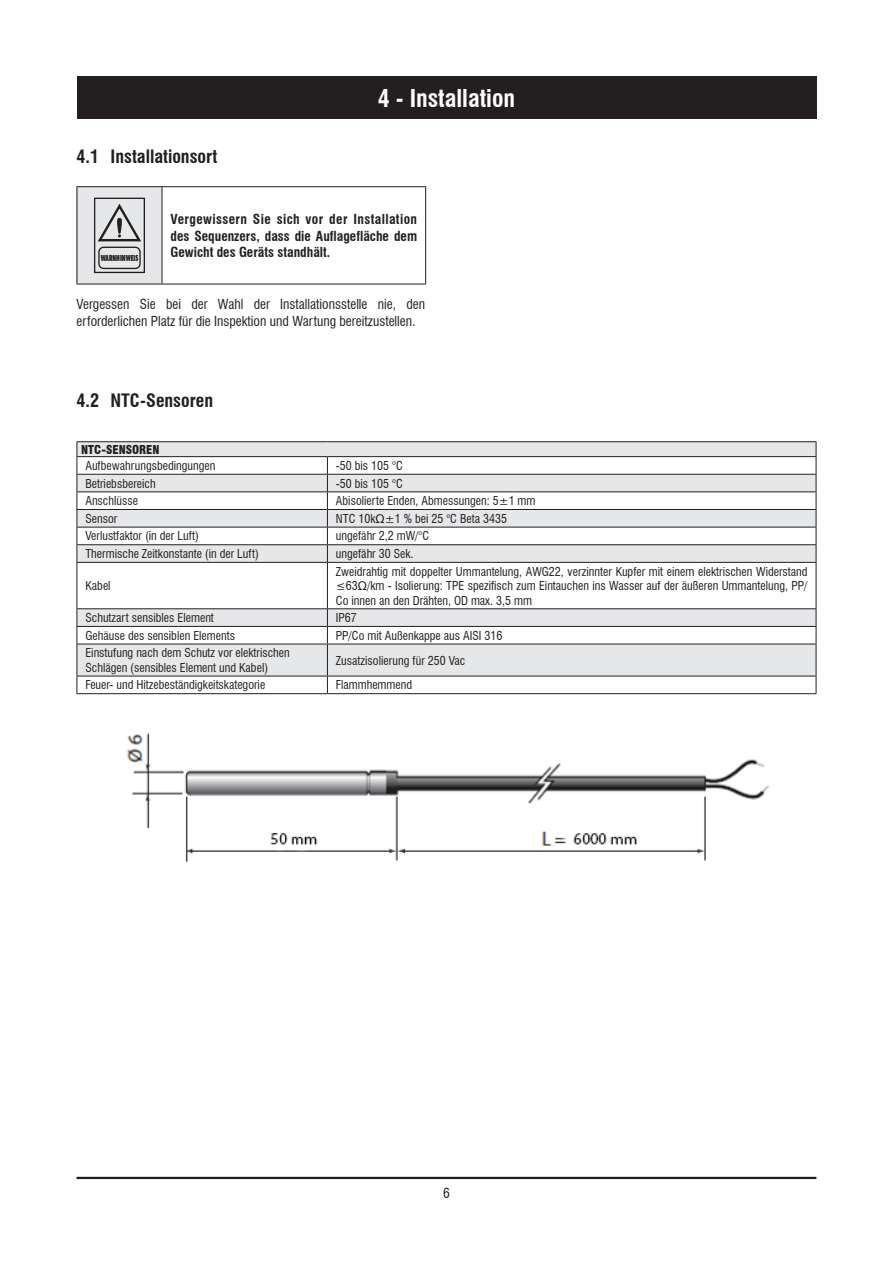
<style>
.page{position:relative;width:893px;height:1263px;background:#fff}
.page>*{position:absolute;margin:0;border:0;box-sizing:border-box;transform-origin:0 0}
.t1{font:700 condensed 24px "Swiss 721 BT";color:#fff}
.t2{font:700 condensed 18px "Swiss 721 BT";color:#231f20}
.t3{font:condensed 13.5px/16.2px "Swiss 721 BT";color:#231f20}
.t4{font:700 condensed 13.5px/16.2px "Swiss 721 BT";color:#231f20;text-align:justify}
.t5{font:condensed 12px/14.4px "Swiss 721 BT";color:#231f20;text-align:justify}
.t6{font:900 condensed 12px "Swiss 721 BT";color:#231f20}
.t7{font:900 condensed 8.4px "Futura BT";color:#231f20;scale:.78 1}
</style>
<div class="page">
<hr style="left:77px;top:1177px;width:739px;height:2px;background:#231f20">
<div style="left:77px;top:187px;width:85px;height:97px;background:#e6e7e9"></div>
<hr style="left:77px;top:187px;width:1px;height:97px;background:#231f20">
<hr style="left:77px;top:186px;width:85px;height:1px;background:#231f20">
<hr style="left:77px;top:284px;width:85px;height:1px;background:#231f20">
<hr style="left:162px;top:187px;width:1px;height:97px;background:#231f20">
<hr style="left:425px;top:187px;width:1px;height:97px;background:#231f20">
<hr style="left:162px;top:186px;width:264px;height:1px;background:#231f20">
<hr style="left:162px;top:284px;width:264px;height:1px;background:#231f20">
<div style="left:98px;top:247px;width:43px;height:22px;border:1px solid #231f20;border-radius:5px"></div>
<div style="left:94px;top:198px;width:51px;height:75px;border:1px solid #231f20"></div>
<svg style="left:97px;top:203px;width:45px;height:39px"></svg>
<div style="left:77px;top:77px;width:739px;height:42px;background:#231f20"></div>
<svg style="left:78px;top:442px;width:738px;height:14px;background:#e2e3e5"></svg>
<svg style="left:78px;top:457px;width:738px;height:236px"></svg>
<hr style="left:77px;top:441px;width:250px;height:1px;background:#231f20">
<hr style="left:327px;top:441px;width:489px;height:1px;background:#231f20">
<svg style="left:77px;top:442px;width:1px;height:120px"></svg>
<hr style="left:77px;top:563px;width:1px;height:45px;background:#231f20">
<svg style="left:77px;top:609px;width:1px;height:35px"></svg>
<hr style="left:77px;top:644px;width:1px;height:32px;background:#231f20">
<svg style="left:77px;top:677px;width:1px;height:16px"></svg>
<hr style="left:77px;top:456px;width:250px;height:1px;background:#231f20">
<hr style="left:77px;top:474px;width:250px;height:1px;background:#231f20">
<hr style="left:77px;top:491px;width:250px;height:1px;background:#231f20">
<hr style="left:77px;top:509px;width:250px;height:1px;background:#231f20">
<hr style="left:77px;top:527px;width:250px;height:1px;background:#231f20">
<hr style="left:77px;top:544px;width:250px;height:1px;background:#231f20">
<hr style="left:77px;top:562px;width:250px;height:1px;background:#231f20">
<hr style="left:77px;top:608px;width:250px;height:1px;background:#231f20">
<hr style="left:77px;top:626px;width:250px;height:1px;background:#231f20">
<hr style="left:77px;top:644px;width:250px;height:1px;background:#231f20">
<hr style="left:77px;top:676px;width:250px;height:1px;background:#231f20">
<hr style="left:77px;top:693px;width:250px;height:1px;background:#231f20">
<svg style="left:327px;top:457px;width:1px;height:105px"></svg>
<hr style="left:327px;top:563px;width:1px;height:45px;background:#231f20">
<svg style="left:327px;top:609px;width:1px;height:35px"></svg>
<hr style="left:327px;top:644px;width:1px;height:32px;background:#231f20">
<svg style="left:327px;top:677px;width:1px;height:16px"></svg>
<hr style="left:327px;top:456px;width:489px;height:1px;background:#231f20">
<hr style="left:327px;top:491px;width:489px;height:1px;background:#231f20">
<hr style="left:327px;top:527px;width:489px;height:1px;background:#231f20">
<svg style="left:816px;top:442px;width:1px;height:120px"></svg>
<hr style="left:816px;top:563px;width:1px;height:45px;background:#231f20">
<svg style="left:816px;top:609px;width:1px;height:35px"></svg>
<hr style="left:816px;top:644px;width:1px;height:32px;background:#231f20">
<svg style="left:816px;top:676px;width:1px;height:17px"></svg>
<hr style="left:327px;top:474px;width:489px;height:1px;background:#231f20">
<hr style="left:327px;top:509px;width:489px;height:1px;background:#231f20">
<hr style="left:327px;top:544px;width:489px;height:1px;background:#231f20">
<hr style="left:327px;top:562px;width:489px;height:1px;background:#231f20">
<hr style="left:327px;top:608px;width:489px;height:1px;background:#231f20">
<hr style="left:327px;top:626px;width:489px;height:1px;background:#231f20">
<hr style="left:327px;top:644px;width:489px;height:1px;background:#231f20">
<hr style="left:327px;top:676px;width:489px;height:1px;background:#231f20">
<hr style="left:327px;top:693px;width:489px;height:1px;background:#231f20">
<img style="left:126px;top:733px;width:643px;height:129px">
<p class="t2" style="left:77px;top:145px;width:142px">4.1 Installationsort</p>
<p class="t1" style="left:378px;top:84px;width:139px">4 - Installation</p>
<p class="t7" style="left:101px;top:253px;width:50px">WARNHINWEIS</p>
<p class="t4" style="left:171px;top:211px;width:248px">Vergewissern Sie sich vor der Installation des Sequenzers, dass die Auflagefläche dem Gewicht des Geräts standhält.</p>
<p class="t3" style="left:77px;top:296px;width:350px">Vergessen Sie bei der Wahl der Installationsstelle nie, den erforderlichen Platz für die Inspektion und Wartung bereitzustellen.</p>
<p class="t2" style="left:77px;top:389px;width:138px">4.2 NTC-Sensoren</p>
<p class="t6" style="left:81px;top:442px;width:80px">NTC-SENSOREN</p>
<p class="t5" style="left:85px;top:458px;width:131px">Aufbewahrungsbedingungen</p>
<p class="t5" style="left:336px;top:458px;width:68px">-50 bis 105 °C</p>
<p class="t5" style="left:85px;top:476px;width:72px">Betriebsbereich</p>
<p class="t5" style="left:336px;top:476px;width:68px">-50 bis 105 °C</p>
<p class="t5" style="left:85px;top:494px;width:54px">Anschlüsse</p>
<p class="t5" style="left:336px;top:494px;width:201px">Abisolierte Enden, Abmessungen: 5±1 mm</p>
<p class="t5" style="left:85px;top:511px;width:33px">Sensor</p>
<p class="t5" style="left:336px;top:511px;width:173px">NTC 10kΩ±1 % bei 25 °C Beta 3435</p>
<p class="t5" style="left:85px;top:529px;width:115px">Verlustfaktor (in der Luft)</p>
<p class="t5" style="left:336px;top:529px;width:95px">ungefähr 2,2 mW/°C</p>
<p class="t5" style="left:85px;top:546px;width:175px">Thermische Zeitkonstante (in der Luft)</p>
<p class="t5" style="left:336px;top:546px;width:79px">ungefähr 30 Sek.</p>
<p class="t5" style="left:85px;top:579px;width:27px">Kabel</p>
<p class="t5" style="left:336px;top:564px;width:473px">Zweidrahtig mit doppelter Ummantelung, AWG22, verzinnter Kupfer mit einem elektrischen Widerstand ≤63Ω/km - Isolierung: TPE spezifisch zum Eintauchen ins Wasser auf der äußeren Ummantelung, PP/ Co innen an den Drähten, OD max. 3,5 mm</p>
<p class="t5" style="left:85px;top:611px;width:130px">Schutzart sensibles Element</p>
<p class="t5" style="left:336px;top:611px;width:22px">IP67</p>
<p class="t5" style="left:85px;top:628px;width:151px">Gehäuse des sensiblen Elements</p>
<p class="t5" style="left:336px;top:628px;width:168px">PP/Co mit Außenkappe aus AISI 316</p>
<p class="t5" style="left:85px;top:646px;width:206px">Einstufung nach dem Schutz vor elektrischen<br>Schlägen (sensibles Element und Kabel)</p>
<p class="t5" style="left:336px;top:653px;width:131px">Zusatzisolierung für 250 Vac</p>
<p class="t5" style="left:85px;top:678px;width:181px">Feuer- und Hitzebeständigkeitskategorie</p>
<p class="t5" style="left:336px;top:678px;width:78px">Flammhemmend</p>
<p class="t3" style="left:443px;top:1185px;width:8px">6</p>
</div>
